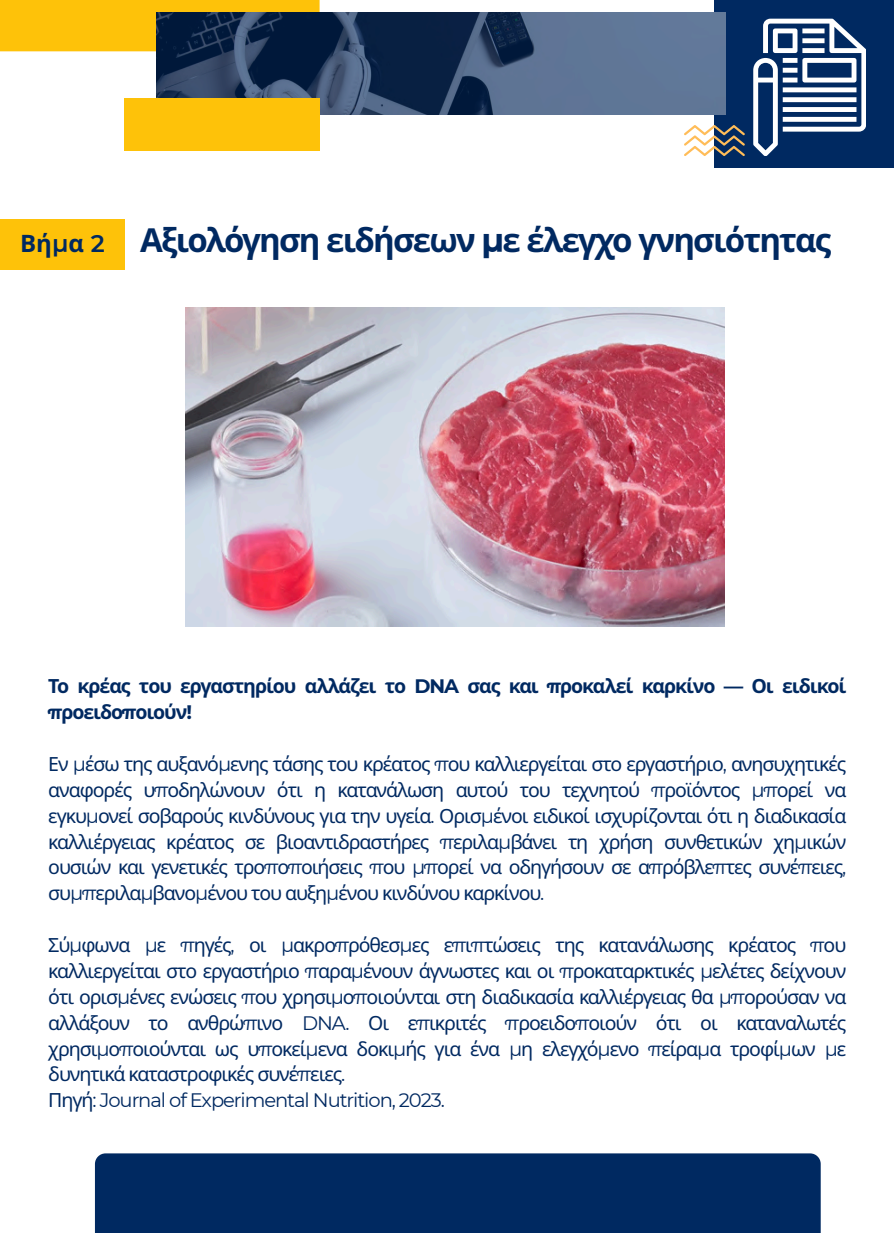
<style>
.page{position:relative;width:894px;height:1233px;background:#fff}
.page>*{position:absolute;margin:0;border:0;box-sizing:border-box;transform-origin:0 0}
.t1{font:700 33px "Noto Sans";letter-spacing:-.055em;color:#002961}
.t2{font:700 24px "Noto Sans";color:#002961}
.t3{font:19.5px/25.8px "Noto Sans";letter-spacing:-.055em;color:#002961;text-align:justify}
.t4{font:700 19.5px/25.8px "Noto Sans";letter-spacing:-.055em;color:#002961}
.t5{font:19.5px "Montserrat";letter-spacing:-.055em;color:#002961}
.s1{font-family:"Montserrat";font-weight:600}
.s2{font-family:"Montserrat"}
.s3{font-family:"Noto Sans"}
</style>
<div class="page">
<div style="left:95px;top:1153px;width:725px;height:80px;background:#002961"></div>
<div style="left:714px;top:0;width:179px;height:167px;background:#002961"></div>
<svg style="left:753px;top:19px;width:112px;height:137px"></svg>
<div style="left:0;top:0;width:319px;height:51px;background:#fec209"></div>
<svg style="left:684px;top:125px;width:60px;height:31px"></svg>
<svg style="left:156px;top:12px;width:570px;height:103px"></svg>
<div style="left:124px;top:99px;width:195px;height:52px;background:#fec209"></div>
<div style="left:0;top:219px;width:124px;height:51px;background:#fec209"></div>
<img style="left:185px;top:308px;width:539px;height:318px">
<p class="t2" style="left:20px;top:227px;width:86px">Βή<span class="s1">μ</span>α <span class="s1">2</span></p>
<h2 class="t1" style="left:140px;top:216px;width:692px">Αξιολόγηση ειδήσεων <span class="s2">μ</span>ε έλεγχο γνησιότητας</h2>
<p class="t4" style="left:48px;top:673px;width:799px">Το κρέας του εργαστηρίου αλλάζει το <span class="s2">DNA</span> σας και <span class="s2">π</span>ροκαλεί καρκίνο <span class="s2">—</span> Οι ειδικοί <span class="s2">π</span>ροειδο<span class="s2">π</span>οιούν<span class="s2">!</span></p>
<p class="t3" style="left:48px;top:750px;width:799px">Εν <span class="s2">μ</span>έσω της αυξανό<span class="s2">μ</span>ενης τάσης του κρέατος <span class="s2">π</span>ου καλλιεργείται στο εργαστήριο<span class="s2">,</span> ανησυχητικές αναφορές υ<span class="s2">π</span>οδηλώνουν ότι η κατανάλωση αυτού του τεχνητού <span class="s2">π</span>ροϊόντος <span class="s2">μπ</span>ορεί να εγκυ<span class="s2">μ</span>ονεί σοβαρούς κινδύνους για την υγεία<span class="s2">.</span> Ορισ<span class="s2">μ</span>ένοι ειδικοί ισχυρίζονται ότι η διαδικασία καλλιέργειας κρέατος σε βιοαντιδραστήρες <span class="s2">π</span>εριλα<span class="s2">μ</span>βάνει τη χρήση συνθετικών χη<span class="s2">μ</span>ικών ουσιών και γενετικές τρο<span class="s2">π</span>ο<span class="s2">π</span>οιήσεις <span class="s2">π</span>ου <span class="s2">μπ</span>ορεί να οδηγήσουν σε α<span class="s2">π</span>ρόβλε<span class="s2">π</span>τες συνέ<span class="s2">π</span>ειες<span class="s2">, </span>συ<span class="s2">μπ</span>εριλα<span class="s2">μ</span>βανο<span class="s2">μ</span>ένου του αυξη<span class="s2">μ</span>ένου κινδύνου καρκίνου<span class="s2">.</span></p>
<p class="t3" style="left:48px;top:932px;width:799px">Σύ<span class="s2">μ</span>φωνα <span class="s2">μ</span>ε <span class="s2">π</span>ηγές<span class="s2">,</span> οι <span class="s2">μ</span>ακρο<span class="s2">π</span>ρόθεσ<span class="s2">μ</span>ες ε<span class="s2">π</span>ι<span class="s2">π</span>τώσεις της κατανάλωσης κρέατος <span class="s2">π</span>ου καλλιεργείται στο εργαστήριο <span class="s2">π</span>αρα<span class="s2">μ</span>ένουν άγνωστες και οι <span class="s2">π</span>ροκαταρκτικές <span class="s2">μ</span>ελέτες δείχνουν ότι ορισ<span class="s2">μ</span>ένες ενώσεις <span class="s2">π</span>ου χρησι<span class="s2">μ</span>ο<span class="s2">π</span>οιούνται στη διαδικασία καλλιέργειας θα <span class="s2">μπ</span>ορούσαν να αλλάξουν το ανθρώ<span class="s2">π</span>ινο <span class="s2">DNA.</span> Οι ε<span class="s2">π</span>ικριτές <span class="s2">π</span>ροειδο<span class="s2">π</span>οιούν ότι οι καταναλωτές χρησι<span class="s2">μ</span>ο<span class="s2">π</span>οιούνται ως υ<span class="s2">π</span>οκεί<span class="s2">μ</span>ενα δοκι<span class="s2">μ</span>ής για ένα <span class="s2">μ</span>η ελεγχό<span class="s2">μ</span>ενο <span class="s2">π</span>είρα<span class="s2">μ</span>α τροφί<span class="s2">μ</span>ων <span class="s2">μ</span>ε δυνητικά καταστροφικές συνέ<span class="s2">π</span>ειες<span class="s2">.</span></p>
<p class="t5" style="left:48px;top:1088px;width:398px"><span class="s3">Πηγή</span>: Journal of Experimental Nutrition, 2023.</p>
</div>
